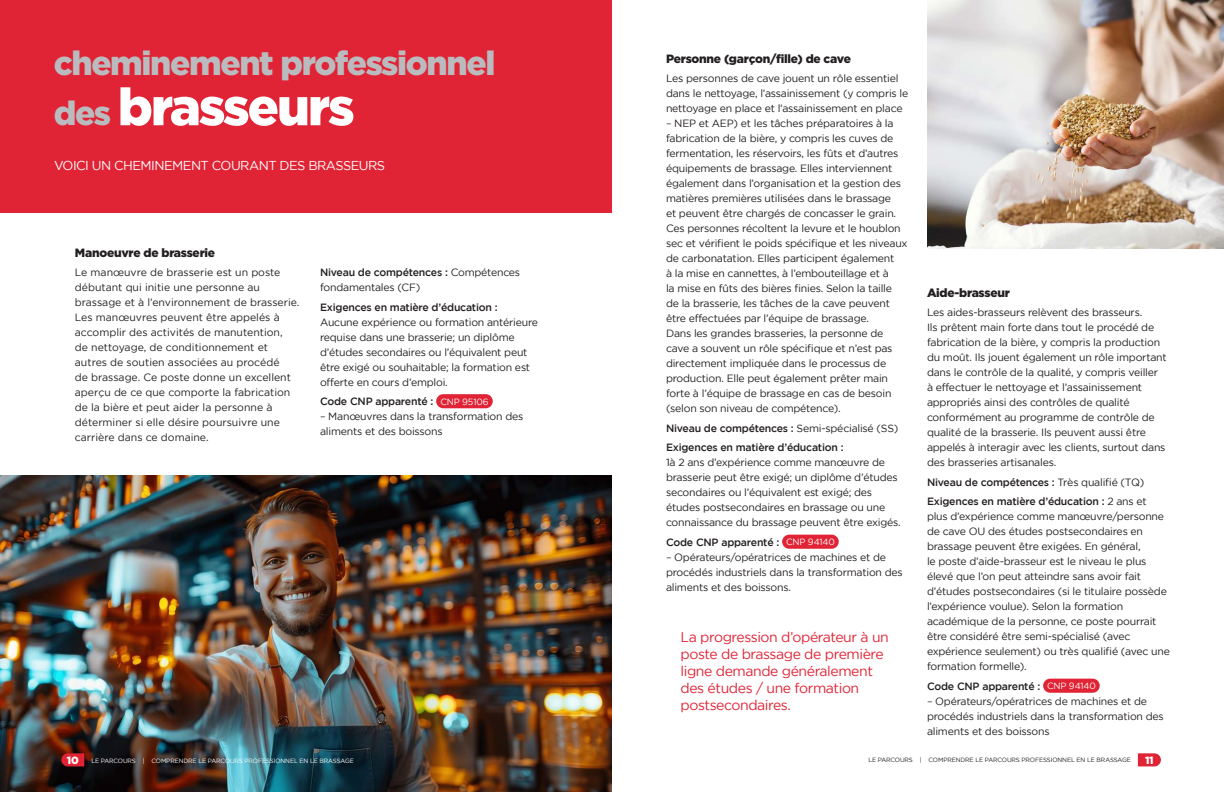
<style>
.page{position:relative;width:1224px;height:792px;background:#fff}
.page>*{position:absolute;margin:0;border:0;box-sizing:border-box;transform-origin:0 0}
.Heading-small{font:900 52px "Gotham";letter-spacing:-.04em;color:#fff}
.Heading-small-2{font:900 33.6px "Gotham";letter-spacing:-.04em;color:#babbbe}
.t1{font:14px/16.8px "Gotham";letter-spacing:-.03em;color:#e02436}
.t2{font:12.9px "Gotham";letter-spacing:-.04em;color:#fff}
.t3{font:900 12px "Gotham";letter-spacing:-.02em;color:#231f20}
.t4{font:10.5px/15px "Gotham";letter-spacing:-.02em;color:#231f20}
.t5{font:10.5px/15px "Gotham";color:#231f20}
.t6{font:500 10.5px "Gotham";letter-spacing:-.02em;color:#231f20}
.t7{font:900 10.5px "Gotham";color:#fff}
.t8{font:9px "Gotham";letter-spacing:-.015em;color:#fff}
.t9{font:6.2px "Gotham";letter-spacing:-.015em;color:#fff}
.t10{font:6.2px "Gotham";letter-spacing:-.015em;color:#231f20}
.s1{font-size:33.6px;color:#babbbe}
.s2{font-weight:500}
.s3{font-weight:400}
.s4{font-weight:900;font-size:10.5px}
</style>
<div class="page">
<div style="left:782px;top:535px;width:57px;height:14px;background:#e02436;border-radius:7px"></div>
<div style="left:1043px;top:679px;width:57px;height:14px;background:#e02436;border-radius:7px"></div>
<div style="left:0;top:0;width:612px;height:213px;background:#e02436"></div>
<div style="left:436px;top:394px;width:57px;height:14px;background:#e02436;border-radius:7px"></div>
<img style="left:0;top:475px;width:612px;height:317px">
<img style="left:927px;top:0;width:297px;height:249px">
<svg style="left:1138px;top:753px;width:23px;height:13px"></svg>
<svg style="left:61px;top:753px;width:23px;height:13px"></svg>
<p class="Heading-small-2" style="left:54px;top:44px;width:443px">cheminement professionnel</p>
<p class="Heading-small" style="left:54px;top:77px;width:303px"><span class="s1">des</span> brasseurs</p>
<p class="t2" style="left:54px;top:159px;width:333px">VOICI UN CHEMINEMENT COURANT DES BRASSEURS</p>
<p class="t3" style="left:75px;top:246px;width:142px">Manoeuvre de brasserie</p>
<p class="t5" style="left:75px;top:265px;width:226px">Le manœuvre de brasserie est un poste débutant qui initie une personne au brassage et à l’environnement de brasserie.<br>Les manœuvres peuvent être appelés à accomplir des activités de manutention,<br>de nettoyage, de conditionnement et autres de soutien associées au procédé<br>de brassage. Ce poste donne un excellent aperçu de ce que comporte la fabrication de la bière et peut aider la personne à déterminer si elle désire poursuivre une carrière dans ce domaine.</p>
<p class="t4" style="left:320px;top:265px;width:202px"><span class="s2">Niveau de compétences :</span> Compétences fondamentales (CF)</p>
<p class="t4" style="left:320px;top:299px;width:220px"><span class="s2">Exigences en matière d’éducation :<br></span>Aucune expérience ou formation antérieure requise dans une brasserie; un diplôme d’études secondaires ou l’équivalent peut être exigé ou souhaitable; la formation est offerte en cours d’emploi.</p>
<p class="t6" style="left:320px;top:396px;width:115px">Code CNP apparenté :</p>
<p class="t8" style="left:440px;top:397px;width:50px">CNP 95106</p>
<p class="t4" style="left:320px;top:409px;width:205px">– Manœuvres dans la transformation des aliments et des boissons</p>
<p class="t3" style="left:666px;top:52px;width:186px">Personne (garçon/fille) de cave</p>
<p class="t4" style="left:666px;top:71px;width:244px">Les personnes de cave jouent un rôle essentiel dans le nettoyage, l’assainissement (y compris le nettoyage en place et l’assainissement en place</p>
<p class="t4" style="left:666px;top:116px;width:243px">– NEP et AEP) et les tâches préparatoires à la fabrication de la bière, y compris les cuves de fermentation, les réservoirs, les fûts et d’autres équipements de brassage. Elles interviennent également dans l’organisation et la gestion des matières premières utilisées dans le brassage<br>et peuvent être chargés de concasser le grain.<br>Ces personnes récoltent la levure et le houblon sec et vérifient le poids spécifique et les niveaux de carbonatation. Elles participent également<br>à la mise en cannettes, à l’embouteillage et à<br>la mise en fûts des bières finies. Selon la taille de la brasserie, les tâches de la cave peuvent être effectuées par l’équipe de brassage.<br>Dans les grandes brasseries, la personne de cave a souvent un rôle spécifique et n’est pas directement impliquée dans le processus de production. Elle peut également prêter main forte à l’équipe de brassage en cas de besoin (selon son niveau de compétence).</p>
<p class="t6" style="left:666px;top:422px;width:234px">Niveau de compétences : <span class="s3">Semi-spécialisé (SS)</span></p>
<p class="t4" style="left:666px;top:440px;width:236px"><span class="s2">Exigences en matière d’éducation :<br></span>1à 2 ans d’expérience comme manœuvre de brasserie peut être exigé; un diplôme d’études secondaires ou l’équivalent est exigé; des études postsecondaires en brassage ou une connaissance du brassage peuvent être exigés.</p>
<p class="t6" style="left:666px;top:536px;width:115px">Code CNP apparenté :</p>
<p class="t8" style="left:786px;top:537px;width:50px">CNP 94140</p>
<p class="t4" style="left:666px;top:549px;width:238px">– Opérateurs/opératrices de machines et de procédés industriels dans la transformation des aliments et des boissons.</p>
<p class="t1" style="left:681px;top:629px;width:210px">La progression d’opérateur à un poste de brassage de première ligne demande généralement des études / une formation postsecondaires.</p>
<p class="t3" style="left:927px;top:286px;width:84px">Aide-brasseur</p>
<p class="t4" style="left:927px;top:305px;width:241px">Les aides-brasseurs relèvent des brasseurs.<br>Ils prêtent main forte dans tout le procédé de fabrication de la bière, y compris la production du moût. Ils jouent également un rôle important dans le contrôle de la qualité, y compris veiller à effectuer le nettoyage et l’assainissement appropriés ainsi des contrôles de qualité conformément au programme de contrôle de qualité de la brasserie. Ils peuvent aussi être appelés à interagir avec les clients, surtout dans des brasseries artisanales.</p>
<p class="t6" style="left:927px;top:476px;width:219px">Niveau de compétences : <span class="s3">Très qualifié (TQ)</span></p>
<p class="t4" style="left:927px;top:494px;width:245px"><span class="s2">Exigences en matière d’éducation :</span> 2 ans et plus d’expérience comme manœuvre/personne de cave OU des études postsecondaires en brassage peuvent être exigées. En général,<br>le poste d’aide-brasseur est le niveau le plus élevé que l’on peut atteindre sans avoir fait d’études postsecondaires (si le titulaire possède l’expérience voulue). Selon la formation académique de la personne, ce poste pourrait être considéré être semi-spécialisé (avec expérience seulement) ou très qualifié (avec une formation formelle).</p>
<p class="t6" style="left:927px;top:680px;width:115px">Code CNP apparenté :</p>
<p class="t8" style="left:1047px;top:681px;width:50px">CNP 94140</p>
<p class="t4" style="left:927px;top:693px;width:238px">– Opérateurs/opératrices de machines et de procédés industriels dans la transformation des aliments et des boissons</p>
<p class="t9" style="left:67px;top:757px;width:288px"><span class="s4">10</span> LE PARCOURS | COMPRENDRE LE PARCOURS PROFESSIONNEL EN LE BRASSAGE</p>
<p class="t10" style="left:868px;top:756px;width:264px">LE PARCOURS | COMPRENDRE LE PARCOURS PROFESSIONNEL EN LE BRASSAGE</p>
<p class="t7" style="left:1145px;top:754px;width:10px">11</p>
</div>
